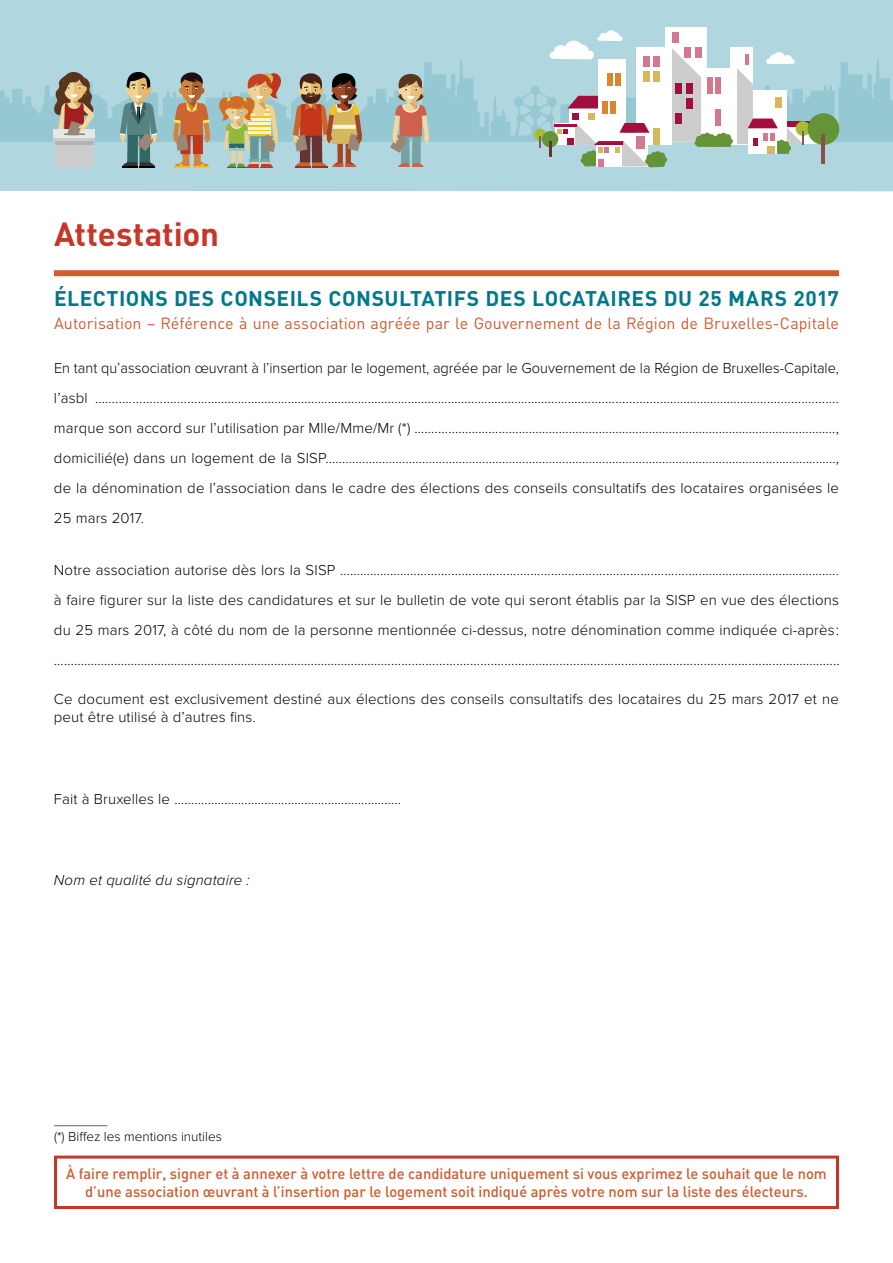
<style>
.page{position:relative;width:893px;height:1263px;background:#fff}
.page>*{position:absolute;margin:0;border:0;box-sizing:border-box;transform-origin:0 0}
.t1{font:700 33px "DIN";letter-spacing:-.005em;color:#c63629}
.t2{font:700 21px "DIN";letter-spacing:.02em;color:#00798a}
.t3{font:16.05px "DIN";letter-spacing:.005em;color:#ce5c2d}
.t4{font:300 15px/30px "Proxima Nova";letter-spacing:.01em;color:#000;text-align:justify}
.t5{font:500 15px/18px "DIN";color:#ce5c2d;text-align:center}
.t6{font:italic 300 15px "Proxima Nova";letter-spacing:.01em;color:#000}
.t7{font:300 13.5px/16.2px "Proxima Nova";color:#000}
</style>
<div class="page">
<div style="left:54px;top:270px;width:785px;height:6px;background:#ce5c2d"></div>
<div style="left:54px;top:1155px;width:785px;height:54px;border:3px solid #c63629"></div>
<div style="left:0;top:0;width:893px;height:191px;background:#b0d6df"></div>
<div style="left:665px;top:27px;width:42px;height:115px;background:#fff"></div>
<svg style="left:0;top:30px;width:893px;height:138px"></svg>
<h1 class="t1" style="left:54px;top:213px;width:167px">Attestation</h1>
<h2 class="t2" style="left:54px;top:284px;width:786px">ÉLECTIONS DES CONSEILS CONSULTATIFS DES LOCATAIRES DU 25 MARS 2017</h2>
<p class="t3" style="left:54px;top:313px;width:786px">Autorisation – Référence à une association agréée par le Gouvernement de la Région de Bruxelles-Capitale</p>
<p class="t4" style="left:54px;top:353px;width:786px">En tant qu’association œuvrant à l’insertion par le logement, agréée par le Gouvernement de la Région de Bruxelles-Capitale, l’asbl ……........................………………………………………………………………………………………………………......................…………………………...................... marque son accord sur l’utilisation par Mlle/Mme/Mr (*) …….......………………………………………………………………………………………………….., domicilié(e) dans un logement de la SISP………………………………………………………………………………………………………………………………………, de la dénomination de l’association dans le cadre des élections des conseils consultatifs des locataires organisées le 25 mars 2017.</p>
<p class="t4" style="left:54px;top:555px;width:787px">Notre association autorise dès lors la SISP ………………….....................................................................................………………………………….. à faire figurer sur la liste des candidatures et sur le bulletin de vote qui seront établis par la SISP en vue des élections du 25 mars 2017, à côté du nom de la personne mentionnée ci-dessus, notre dénomination comme indiquée ci-après : ………………………………………………………………………………………......................................................................................................................…………...</p>
<p class="t4" style="left:54px;top:690px;width:786px;line-height:18px">Ce document est exclusivement destiné aux élections des conseils consultatifs des locataires du 25 mars 2017 et ne peut être utilisé à d’autres fins.</p>
<p class="t4" style="left:54px;top:784px;width:349px">Fait à Bruxelles le …………………………………………………………..</p>
<p class="t6" style="left:54px;top:872px;width:197px">Nom et qualité du signataire :</p>
<p class="t7" style="left:54px;top:1112px;width:169px">_______<br>(*) Biffez les mentions inutiles</p>
<p class="t5" style="left:66px;top:1164px;width:762px">À faire remplir, signer et à annexer à votre lettre de candidature uniquement si vous exprimez le souhait que le nom d’une association œuvrant à l’insertion par le logement soit indiqué après votre nom sur la liste des électeurs.</p>
</div>
